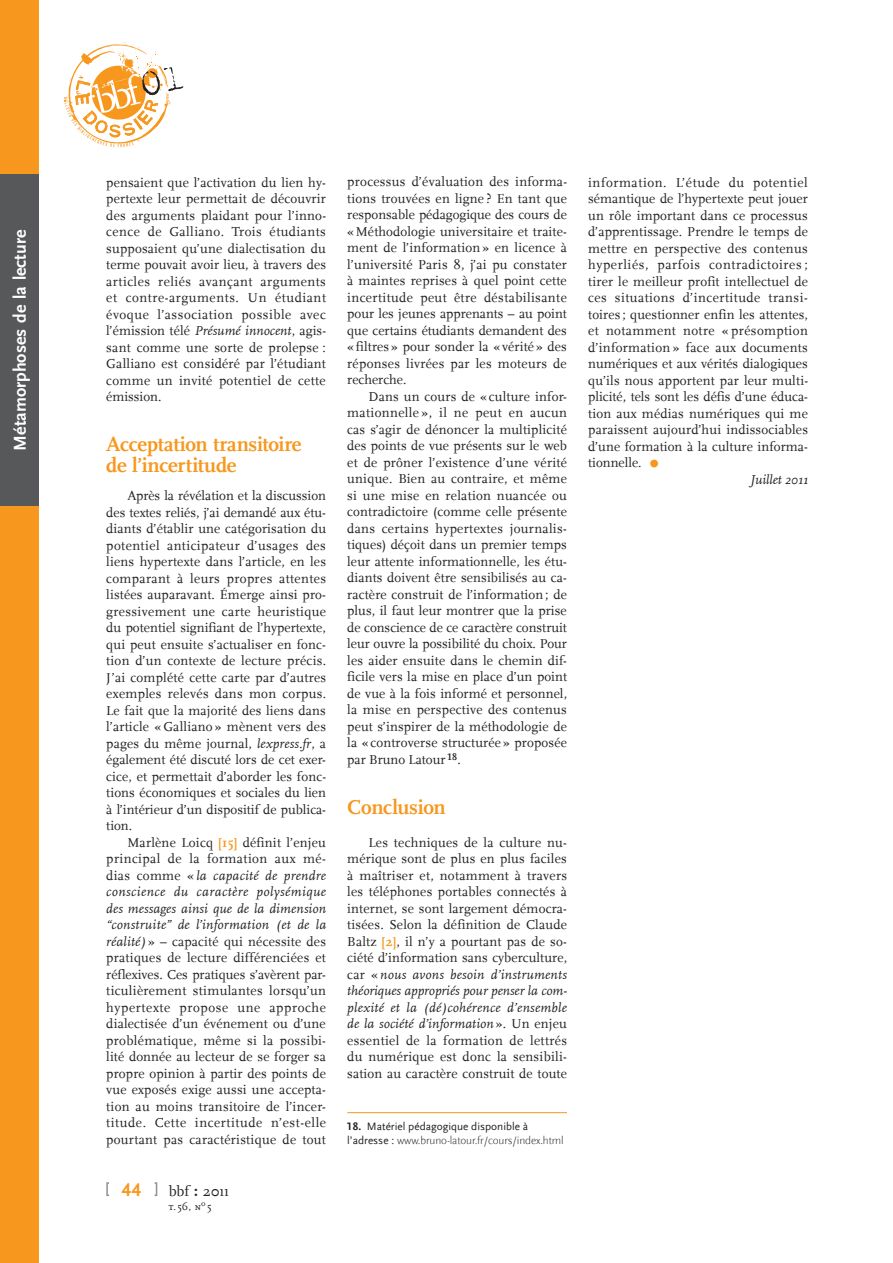
<style>
.page{position:relative;width:893px;height:1263px;background:#fff}
.page>*{position:absolute;margin:0;border:0;box-sizing:border-box;transform-origin:0 0}
.t1{font:33px "Scala";color:#f7971d}
.t2{font:700 21px/21px "Scala";letter-spacing:-.015em;color:#f7971d}
.t3{font:700 19.5px "Scala Sans LF";color:#f7971d}
.t4{font:700 18px "Scala Sans LF";color:#fff}
.t5{font:15px "Scala";letter-spacing:.005em;color:#231f20}
.t6{font:13.5px/16.5px "Scala";letter-spacing:.01em;color:#231f20;text-align:justify}
.t7{font:italic 13.5px "Scala";color:#231f20}
.t8{font:11.25px/13.5px "Scala Sans";color:#231f20}
.t9{font:10.5px "Scala Caps";color:#231f20}
.s1{font-style:italic}
.s2{font-weight:700;color:#f7971d}
.s3{font-family:"Scala Sans";font-weight:700}
.s4{font-family:"Scala Sans LF";font-weight:700}
.s5{font-weight:300}
</style>
<div class="page">
<svg style="left:106px;top:1182px;width:3px;height:14px"></svg>
<svg style="left:155px;top:1182px;width:2px;height:14px"></svg>
<svg style="left:64px;top:43px;width:119px;height:104px"></svg>
<div style="left:0;top:0;width:38px;height:1263px;background:#f7971d"></div>
<div style="left:0;top:174px;width:38px;height:332px;background:#57585a"></div>
<hr style="left:347px;top:1112px;width:220px;height:1px;background:#f7971d">
<h3 class="t4" style="left:10px;top:451px;width:222px;rotate:-90deg">Métamorphoses de la lecture</h3>
<p class="t6" style="left:106px;top:174px;width:221px">pensaient que l’activation du lien hy&shy;pertexte leur permettait de découvrir des arguments plaidant pour l’inno&shy;cence de Galliano. Trois étudiants supposaient qu’une dialectisation du terme pouvait avoir lieu, à travers des articles reliés avançant arguments et contre-arguments. Un étudiant évoque l’association possible avec l’émission télé <span class="s1">Présumé innocent</span>, agis&shy;sant comme une sorte de prolepse :<br>Galliano est considéré par l’étudiant comme un invité potentiel de cette émission.</p>
<h2 class="t2" style="left:106px;top:433px;width:197px">Acceptation transitoire de l’incertitude</h2>
<p class="t6" style="left:106px;top:488px;width:221px;text-indent:21px">Après la révélation et la discussion des textes reliés, j’ai demandé aux étu&shy;diants d’établir une catégorisation du potentiel anticipateur d’usages des liens hypertexte dans l’article, en les comparant à leurs propres attentes listées auparavant. Émerge ainsi pro&shy;gressivement une carte heuristique du potentiel signifiant de l’hypertexte, qui peut ensuite s’actualiser en fonc&shy;tion d’un contexte de lecture précis.<br>J’ai complété cette carte par d’autres exemples relevés dans mon corpus.<br>Le fait que la majorité des liens dans l’article « Galliano » mènent vers des pages du même journal, <span class="s1">lexpress.fr</span>, a également été discuté lors de cet exer&shy;cice, et permettait d’aborder les fonc&shy;tions économiques et sociales du lien à l’intérieur d’un dispositif de publica&shy;tion.</p>
<p class="t6" style="left:106px;top:834px;width:221px;text-indent:21px">Marlène Loicq <span class="s2">[15]</span> définit l’enjeu principal de la formation aux mé&shy;dias comme « <span class="s1">la capacité de prendre conscience du caractère polysémique des messages ainsi que de la dimension “construite” de l’information (et de la réalité)</span> » – capacité qui nécessite des pratiques de lecture différenciées et réflexives. Ces pratiques s’avèrent par&shy;ticulièrement stimulantes lorsqu’un hypertexte propose une approche dialectisée d’un événement ou d’une problématique, même si la possibi&shy;lité donnée au lecteur de se forger sa propre opinion à partir des points de vue exposés exige aussi une accepta&shy;tion au moins transitoire de l’incer&shy;titude. Cette incertitude n’est-elle pourtant pas caractéristique de tout</p>
<h3 class="t3" style="left:122px;top:1179px;width:21px">44</h3>
<p class="t5" style="left:169px;top:1183px;width:61px">bbf <span class="s3">:</span> 2011</p>
<p class="t9" style="left:169px;top:1200px;width:44px">t. 56, n<sup>o</sup> 5</p>
<p class="t6" style="left:347px;top:174px;width:221px">processus d’évaluation des informa&shy;tions trouvées en ligne ? En tant que responsable pédagogique des cours de «Méthodologie universitaire et traite&shy;ment de l’information » en licence à l’université Paris 8, j’ai pu constater à maintes reprises à quel point cette incertitude peut être déstabilisante pour les jeunes apprenants – au point que certains étudiants demandent des « filtres » pour sonder la « vérité » des réponses livrées par les moteurs de recherche.</p>
<p class="t6" style="left:347px;top:389px;width:221px;text-indent:21px">Dans un cours de « culture infor&shy;mationnelle », il ne peut en aucun cas s’agir de dénoncer la multiplicité des points de vue présents sur le web et de prôner l’existence d’une vérité unique. Bien au contraire, et même si une mise en relation nuancée ou contradictoire (comme celle présente dans certains hypertextes journalis&shy;tiques) déçoit dans un premier temps leur attente informationnelle, les étu&shy;diants doivent être sensibilisés au ca&shy;ractère construit de l’information; de plus, il faut leur montrer que la prise de conscience de ce caractère construit leur ouvre la possibilité du choix. Pour les aider ensuite dans le chemin dif&shy;ficile vers la mise en place d’un point de vue à la fois informé et personnel, la mise en perspective des contenus peut s’inspirer de la méthodologie de la « controverse structurée » proposée par Bruno Latour <sup>18</sup>.</p>
<h2 class="t2" style="left:347px;top:796px;width:100px">Conclusion</h2>
<p class="t6" style="left:347px;top:834px;width:221px;text-indent:21px">Les techniques de la culture nu&shy;mérique sont de plus en plus faciles à maîtriser et, notamment à travers les téléphones portables connectés à internet, se sont largement démocra&shy;tisées. Selon la définition de Claude Baltz <span class="s2">[2]</span>, il n’y a pourtant pas de so&shy;ciété d’information sans cyberculture, car « <span class="s1">nous avons besoin d’instruments théoriques appropriés pour penser la com&shy;plexité et la (dé)cohérence d’ensemble de la société d’information</span> ». Un enjeu essentiel de la formation de lettrés du numérique est donc la sensibili&shy;sation au caractère construit de toute</p>
<p class="t8" style="left:347px;top:1120px;width:218px"><span class="s4">18.</span> Matériel pédagogique disponible à l’adresse : <span class="s5">www.bruno-latour.fr/cours/index.html</span></p>
<p class="t6" style="left:588px;top:174px;width:221px">information. L’étude du potentiel sémantique de l’hypertexte peut jouer un rôle important dans ce processus d’apprentissage. Prendre le temps de mettre en perspective des contenus hyperliés, parfois contradictoires ; tirer le meilleur profit intellectuel de ces situations d’incertitude transi&shy;toires ; questionner enfin les attentes, et notamment notre « présomption d’information » face aux documents numériques et aux vérités dialogiques qu’ils nous apportent par leur multi&shy;plicité, tels sont les défis d’une éduca&shy;tion aux médias numériques qui me paraissent aujourd’hui indissociables d’une formation à la culture informa&shy;tionnelle.</p>
<h1 class="t1" style="left:648px;top:442px;width:13px">•</h1>
<p class="t7" style="left:750px;top:472px;width:59px">Juillet 2011</p>
</div>
